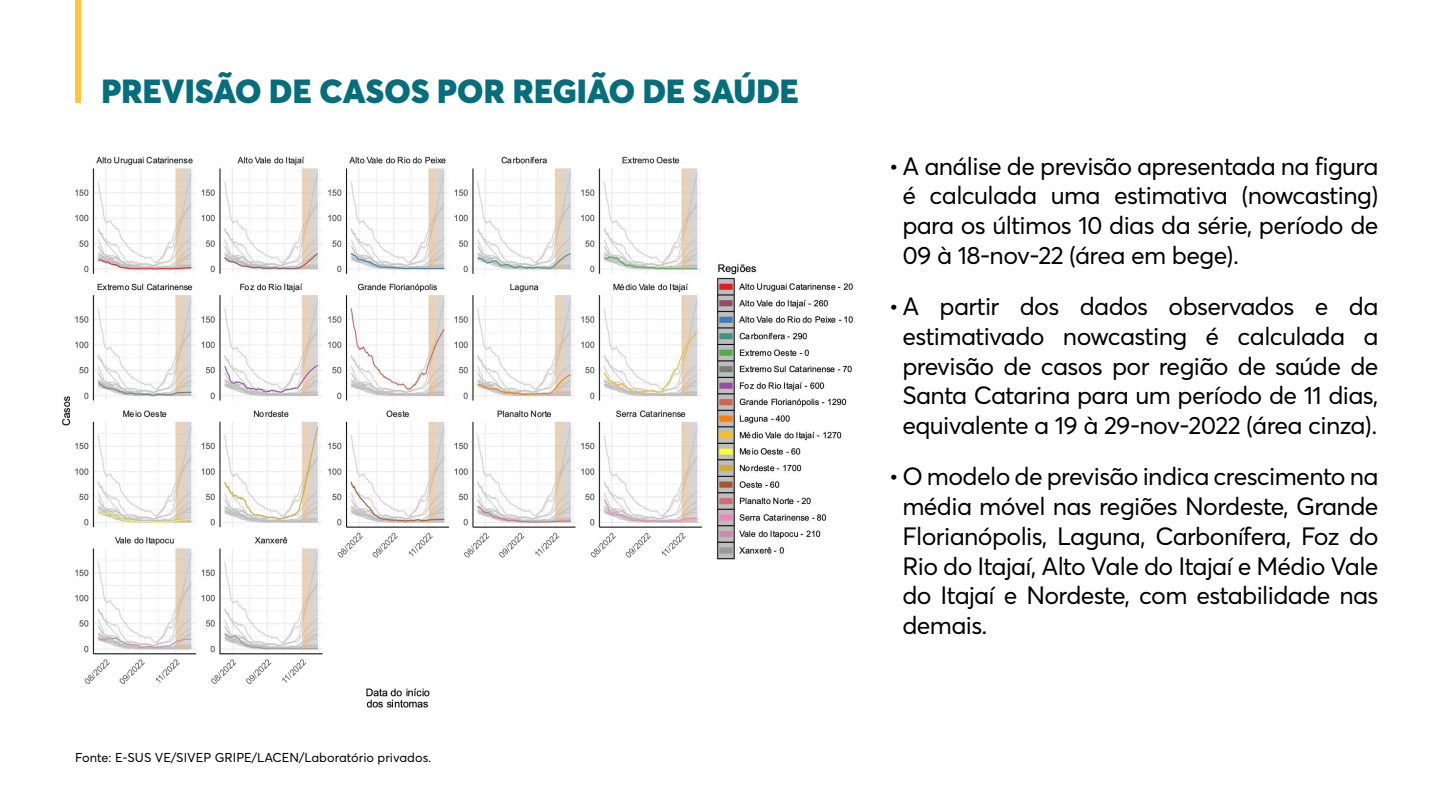
<style>
.page{position:relative;width:1440px;height:810px;background:#fff}
.page>*{position:absolute;margin:0;border:0;box-sizing:border-box;transform-origin:0 0}
.t1{font:900 33px "Averta";letter-spacing:.005em;color:#056e7d}
.t2{font:24.75px/29.7px "Averta";letter-spacing:-.025em;color:#000;text-align:justify}
.t3{font:12.75px "Averta";color:#000}
</style>
<div class="page">
<div style="left:75px;top:0;width:6px;height:102px;background:#fcc63f"></div>
<img style="left:61px;top:156px;width:792px;height:552px">
<h1 class="t1" style="left:101px;top:70px;width:699px">PREVISÃO DE CASOS POR REGIÃO DE SAÚDE</h1>
<p class="t3" style="left:75px;top:750px;width:357px">Fonte: E-SUS VE/SIVEP GRIPE/LACEN/Laboratório privados.</p>
<p class="t2" style="left:902px;top:151px;width:478px;text-indent:-13px">• A análise de previsão apresentada na figura é calculada uma estimativa (nowcasting) para os últimos 10 dias da série, período de 09 à 18-nov-22 (área em bege).</p>
<p class="t2" style="left:889px;top:291px;width:491px;text-align:center">• A partir dos dados observados e da estimativado nowcasting é calculada a previsão de casos por região de saúde de Santa Catarina para um período de 11 dias, equivalente a 19 à 29-nov-2022 (área cinza).</p>
<p class="t2" style="left:902px;top:462px;width:478px;text-indent:-13px">• O modelo de previsão indica crescimento na média móvel nas regiões Nordeste, Grande Florianópolis, Laguna, Carbonífera, Foz do Rio do Itajaí, Alto Vale do Itajaí e Médio Vale do Itajaí e Nordeste, com estabilidade nas demais.</p>
</div>
